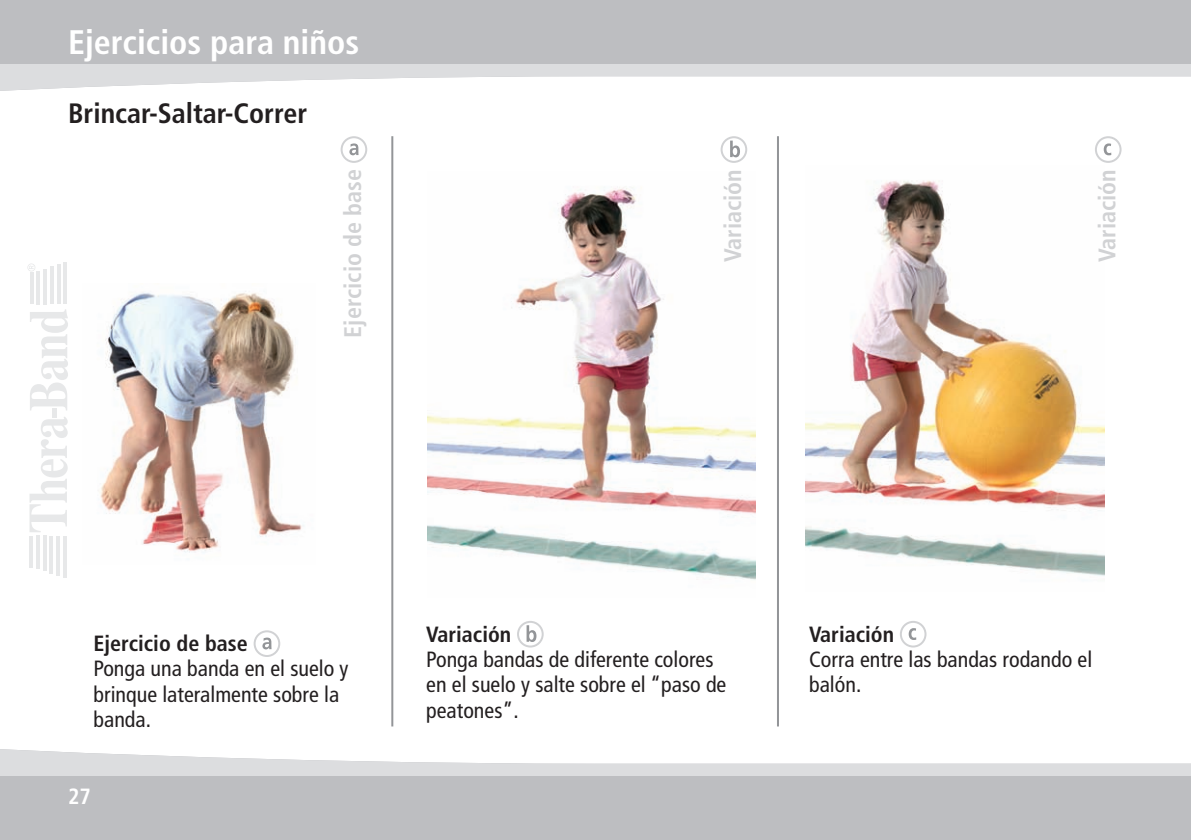
<style>
.page{position:relative;width:1191px;height:840px;background:#fff}
.page>*{position:absolute;margin:0;border:0;box-sizing:border-box;transform-origin:0 0}
.t1{font:700 condensed 34px "Frutiger";color:#fff}
.t2{font:700 condensed 28px "Frutiger";color:#231f20}
.t3{font:700 condensed 24px "Frutiger";color:#d1d2d4}
.t4{font:condensed 22px/25.2px "Frutiger";color:#231f20}
.t5{font:700 condensed 22px "Frutiger";color:#231f20}
.t6{font:700 condensed 22px "Frutiger";color:#fff}
</style>
<div class="page">
<img style="left:805px;top:180px;width:299px;height:396px">
<img style="left:427px;top:187px;width:328px;height:393px">
<img style="left:100px;top:291px;width:204px;height:262px">
<div style="left:0;top:0;width:1191px;height:64px;background:#bdbec1"></div>
<svg style="left:0;top:64px;width:1191px;height:27px;fill:#dcdddf"></svg>
<div style="left:0;top:775px;width:1191px;height:64px;background:#bdbec1"></div>
<svg style="left:0;top:749px;width:1191px;height:26px;fill:#dcdddf"></svg>
<hr style="left:63px;top:535px;width:4px;height:42px;background:#e7e8e9">
<hr style="left:29px;top:535px;width:4px;height:32px;background:#e7e8e9">
<hr style="left:36px;top:535px;width:4px;height:33px;background:#e7e8e9">
<hr style="left:43px;top:535px;width:4px;height:35px;background:#e7e8e9">
<hr style="left:49px;top:535px;width:4px;height:38px;background:#e7e8e9">
<hr style="left:56px;top:535px;width:4px;height:40px;background:#e7e8e9">
<hr style="left:63px;top:262px;width:4px;height:42px;background:#e7e8e9">
<hr style="left:30px;top:273px;width:3px;height:31px;background:#e7e8e9">
<hr style="left:36px;top:271px;width:4px;height:33px;background:#e7e8e9">
<hr style="left:43px;top:269px;width:4px;height:35px;background:#e7e8e9">
<hr style="left:50px;top:266px;width:4px;height:38px;background:#e7e8e9">
<hr style="left:57px;top:264px;width:3px;height:40px;background:#e7e8e9">
<svg style="left:27px;top:263px;width:8px;height:8px"></svg>
<svg style="left:30px;top:416px;width:38px;height:116px"></svg>
<svg style="left:30px;top:309px;width:38px;height:101px"></svg>
<hr style="left:52px;top:407px;width:4px;height:10px;background:#e7e8e9">
<svg style="left:262px;top:637px;width:9px;height:12px"></svg>
<div style="left:254px;top:630px;width:26px;height:26px;border:2px solid #d1d2d4;border-radius:50%"></div>
<svg style="left:526px;top:625px;width:10px;height:16px"></svg>
<div style="left:517px;top:620px;width:26px;height:27px;border:2px solid #d1d2d4;border-radius:50%"></div>
<svg style="left:349px;top:143px;width:9px;height:12px"></svg>
<div style="left:340px;top:136px;width:27px;height:27px;border:2px solid #d1d2d4;border-radius:50%"></div>
<svg style="left:730px;top:140px;width:10px;height:17px"></svg>
<div style="left:720px;top:136px;width:27px;height:27px;border:2px solid #d1d2d4;border-radius:50%"></div>
<svg style="left:1103px;top:143px;width:8px;height:12px"></svg>
<div style="left:1095px;top:136px;width:26px;height:27px;border:2px solid #d1d2d4;border-radius:50%"></div>
<hr style="left:391px;top:136px;width:2px;height:590px;background:#939598">
<hr style="left:777px;top:136px;width:2px;height:590px;background:#939598">
<svg style="left:908px;top:628px;width:8px;height:11px"></svg>
<div style="left:900px;top:620px;width:26px;height:27px;border:2px solid #d1d2d4;border-radius:50%"></div>
<h1 class="t1" style="left:68px;top:28px;width:293px">Ejercicios para niños</h1>
<p class="t2" style="left:68px;top:102px;width:241px">Brincar-Saltar-Correr</p>
<p class="t3" style="left:343px;top:337px;width:170px;rotate:-90deg">Ejercicio de base</p>
<p class="t3" style="left:723px;top:262px;width:94px;rotate:-90deg">Variación</p>
<p class="t3" style="left:1097px;top:262px;width:94px;rotate:-90deg">Variación</p>
<p class="t5" style="left:94px;top:634px;width:156px">Ejercicio de base</p>
<p class="t4" style="left:94px;top:657px;width:256px">Ponga una banda en el suelo y brinque lateralmente sobre la banda.</p>
<p class="t6" style="left:68px;top:786px;width:24px">27</p>
<p class="t5" style="left:426px;top:624px;width:86px">Variación</p>
<p class="t4" style="left:426px;top:648px;width:302px">Ponga bandas de diferente colores en el suelo y salte sobre el “paso de peatones”.</p>
<p class="t5" style="left:809px;top:624px;width:86px">Variación</p>
<p class="t4" style="left:809px;top:648px;width:285px">Corra entre las bandas rodando el balón.</p>
</div>
